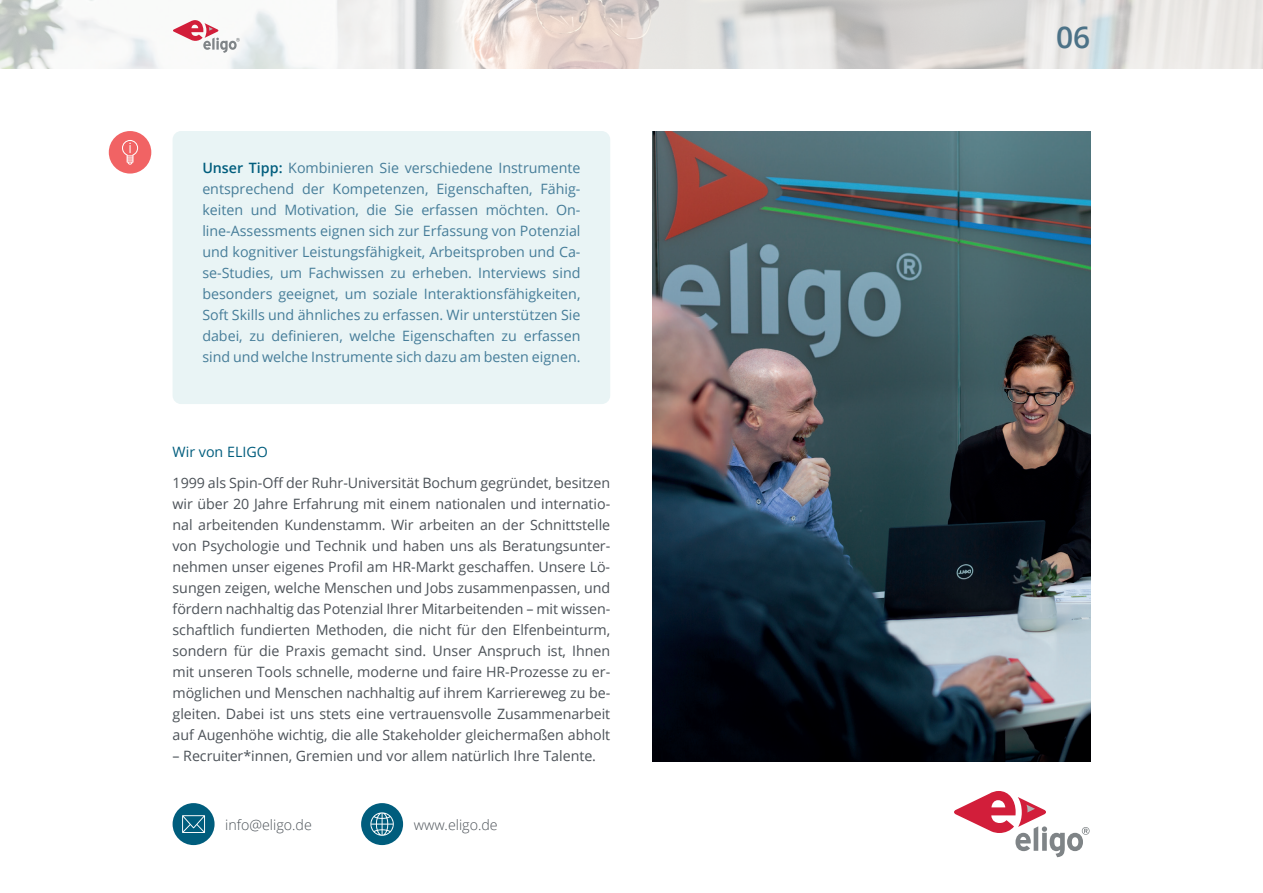
<style>
.page{position:relative;width:1263px;height:893px;background:#fff}
.page>*{position:absolute;margin:0;border:0;box-sizing:border-box;transform-origin:0 0}
.t1{font:600 30px "Open Sans";color:#4c7287}
.t2{font:14.25px/21px "Open Sans";letter-spacing:-.005em;color:#4c5258;text-align:justify}
.t3{font:14.25px/21px "Open Sans";color:#467d99;text-align:justify}
.t4{font:300 14.25px "Open Sans";color:#4c5258}
.t5{font:14.25px "Open Sans";color:#005d7d}
.s1{font-weight:600;color:#005d7d}
</style>
<div class="page">
<img style="left:0;top:0;width:1263px;height:68px">
<img style="left:653px;top:131px;width:437px;height:630px">
<div style="left:173px;top:131px;width:437px;height:273px;background:#e9f4f5;border-radius:9px"></div>
<div style="left:109px;top:131px;width:42px;height:43px;background:#f16364;border-radius:50%"></div>
<svg style="left:122px;top:140px;width:16px;height:25px"></svg>
<svg style="left:173px;top:20px;width:67px;height:33px"></svg>
<svg style="left:954px;top:791px;width:135px;height:66px"></svg>
<div style="left:361px;top:803px;width:42px;height:42px;background:#005d7d;border-radius:50%"></div>
<svg style="left:370px;top:812px;width:24px;height:24px"></svg>
<div style="left:173px;top:803px;width:42px;height:42px;background:#005d7d;border-radius:50%"></div>
<svg style="left:182px;top:815px;width:23px;height:18px"></svg>
<p class="t3" style="left:202px;top:157px;width:380px"><span class="s1">Unser Tipp:</span> Kombinieren Sie verschiedene Instrumente entsprechend der Kompetenzen, Eigenschaften, Fähig&shy;keiten und Motivation, die Sie erfassen möchten. On&shy;line-Assessments eignen sich zur Erfassung von Potenzial und kognitiver Leistungsfähigkeit, Arbeitsproben und Ca&shy;se-Studies, um Fachwissen zu erheben. Interviews sind besonders geeignet, um soziale Interaktionsfähigkeiten, Soft Skills und ähnliches zu erfassen. Wir unterstützen Sie dabei, zu definieren, welche Eigenschaften zu erfassen sind und welche Instrumente sich dazu am besten eignen.</p>
<p class="t5" style="left:173px;top:442px;width:97px">Wir von ELIGO</p>
<p class="t2" style="left:173px;top:472px;width:439px">1999 als Spin-Off der Ruhr-Universität Bochum gegründet, besitzen wir über 20 Jahre Erfahrung mit einem nationalen und internatio&shy;nal arbeitenden Kundenstamm. Wir arbeiten an der Schnittstelle von Psychologie und Technik und haben uns als Beratungsunter&shy;nehmen unser eigenes Profil am HR-Markt geschaffen. Unsere Lö&shy;sungen zeigen, welche Menschen und Jobs zusammenpassen, und fördern nachhaltig das Potenzial Ihrer Mitarbeitenden – mit wissen&shy;schaftlich fundierten Methoden, die nicht für den Elfenbeinturm, sondern für die Praxis gemacht sind. Unser Anspruch ist, Ihnen mit unseren Tools schnelle, moderne und faire HR-Prozesse zu er&shy;möglichen und Menschen nachhaltig auf ihrem Karriereweg zu be&shy;gleiten. Dabei ist uns stets eine vertrauensvolle Zusammenarbeit auf Augenhöhe wichtig, die alle Stakeholder gleichermaßen abholt</p>
<p class="t2" style="left:173px;top:745px;width:425px">– Recruiter*innen, Gremien und vor allem natürlich Ihre Talente.</p>
<p class="t4" style="left:225px;top:815px;width:88px">info@eligo.de</p>
<p class="t4" style="left:414px;top:815px;width:86px">www.eligo.de</p>
<h1 class="t1" style="left:1056px;top:16px;width:36px">06</h1>
</div>
